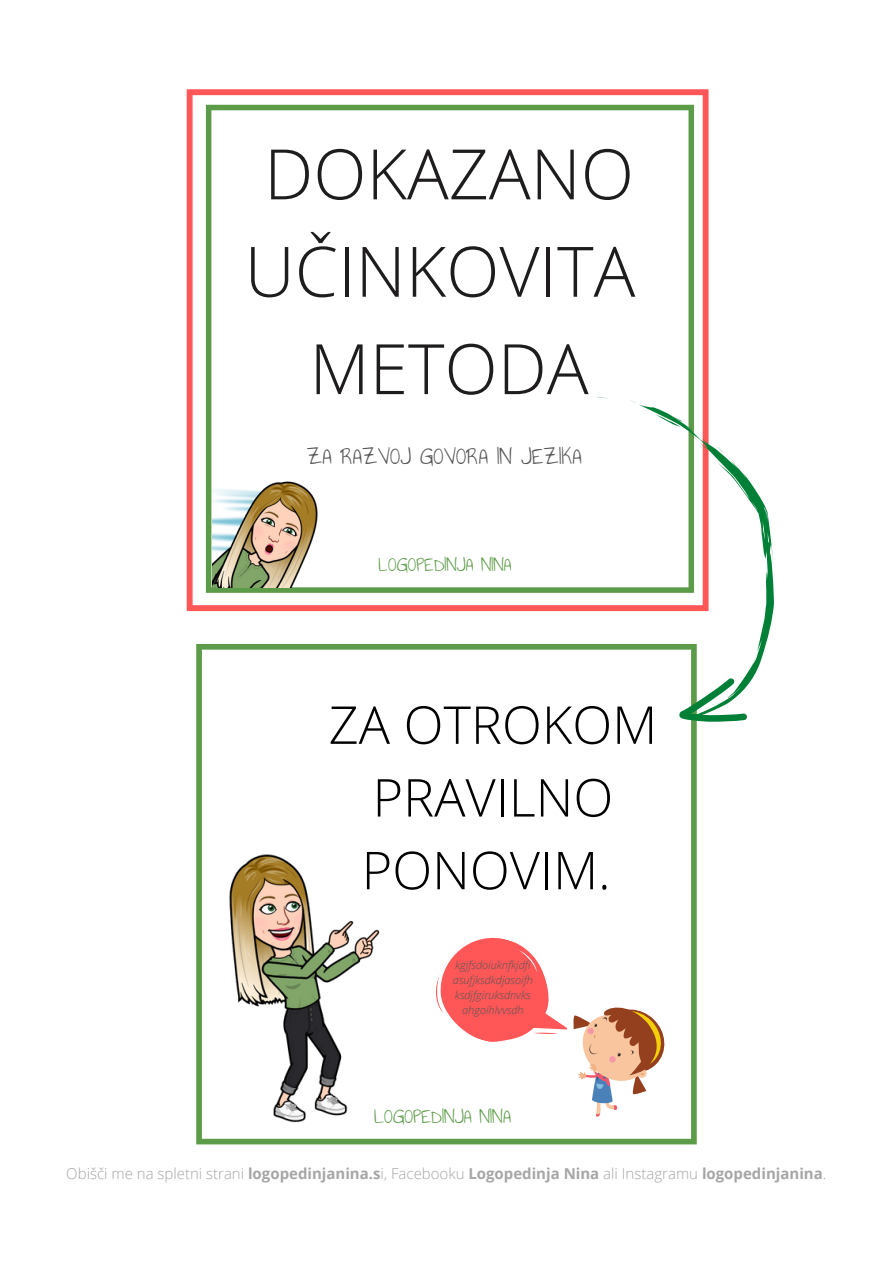
<style>
.page{position:relative;width:893px;height:1264px;background:#fff}
.page>*{position:absolute;margin:0;border:0;box-sizing:border-box;transform-origin:0 0}
.t1{font:300 69.6px/97.4px "Open Sans";color:#1e1c1c;text-align:center}
.t2{font:300 52.2px/72.6px "Open Sans";color:#000;text-align:center}
.t3{font:24.15px "Annie Use Your Telescope";color:#545454}
.t4{font:20.55px "Annie Use Your Telescope";color:#5c9b47}
.t5{font:20.1px "Annie Use Your Telescope";color:#5c9b47}
.t6{font:300 15px "Open Sans";color:#a6a6a6}
.t7{font:italic 300 10.95px/15px "Open Sans";color:#545454;text-align:center}
.s1{font-weight:700}
</style>
<div class="page">
<svg style="left:187px;top:89px;width:521px;height:522px"></svg>
<img style="left:212px;top:481px;width:107px;height:106px">
<svg style="left:196px;top:644px;width:500px;height:500px"></svg>
<img style="left:196px;top:815px;width:273px;height:313px">
<svg style="left:425px;top:924px;width:244px;height:193px"></svg>
<svg style="left:533px;top:350px;width:241px;height:376px"></svg>
<svg style="left:674px;top:677px;width:78px;height:68px"></svg>
<h1 class="t1" style="left:245px;top:124px;width:392px">DOKAZANO<br>UČINKOVITA<br>METODA</h1>
<h3 class="t3" style="left:307px;top:439px;width:276px">ZA RAZVOJ GOVORA IN JEZIKA</h3>
<h3 class="t5" style="left:378px;top:550px;width:135px">LOGOPEDINJA NINA</h3>
<h2 class="t2" style="left:328px;top:687px;width:330px">ZA OTROKOM<br>PRAVILNO<br>PONOVIM.</h2>
<p class="t7" style="left:453px;top:957px;width:81px">kgjfsdoiuknfkjdfi asufjksdkdjasoifh ksdjfgiruksdnvks ahgoihlvvsdh</p>
<h3 class="t4" style="left:374px;top:1102px;width:138px">LOGOPEDINJA NINA</h3>
<p class="t6" style="left:66px;top:1162px;width:761px">Obišči me na spletni strani <span class="s1">logopedinjanina.s</span>i, Facebooku <span class="s1">Logopedinja Nina</span> ali Instagramu <span class="s1">logopedinjanina</span>.</p>
</div>
